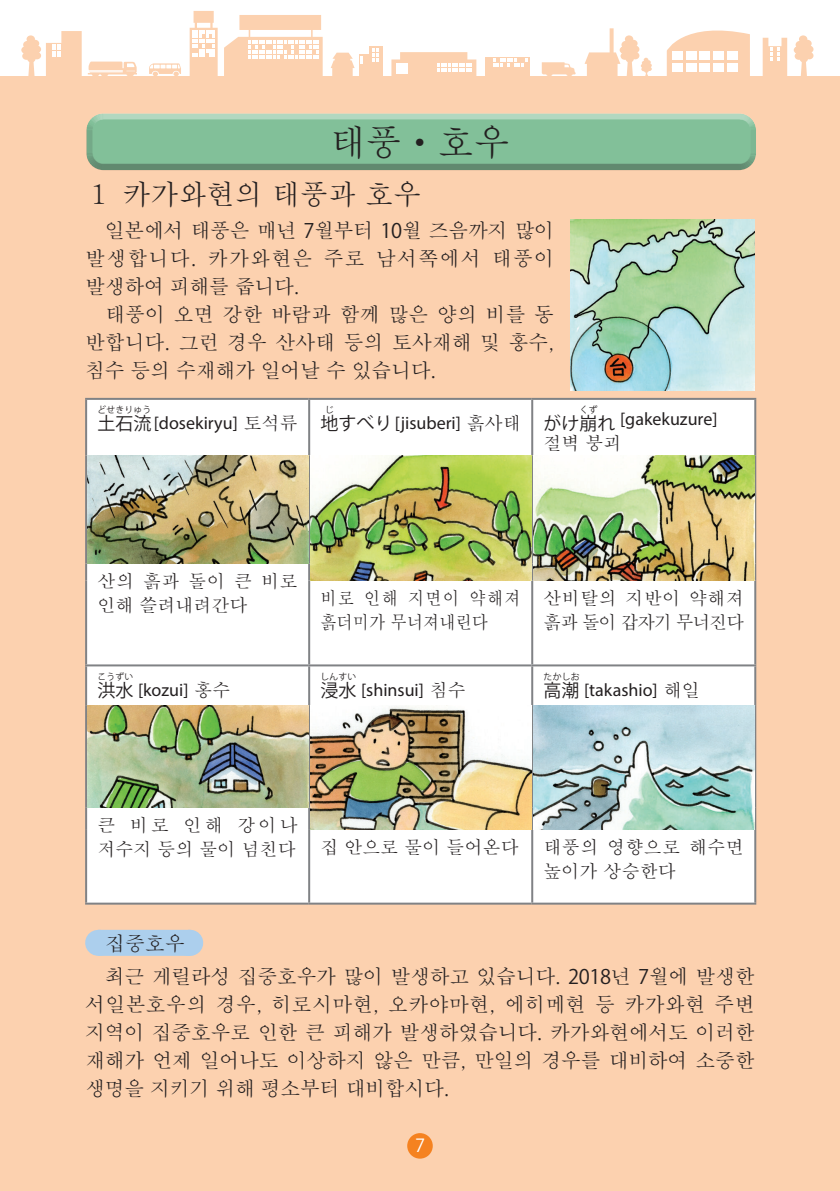
<style>
.page{position:relative;width:840px;height:1191px;background:#fff}
.page>*{position:absolute;margin:0;border:0;box-sizing:border-box;transform-origin:0 0}
.t1{font:500 36px "Adobe Myungjo Std";color:#231f20}
.t2{font:500 28px "Adobe Myungjo Std";color:#231f20}
.t3{font:500 20px/28px "Adobe Myungjo Std";letter-spacing:-.02em;color:#231f20}
.t4{font:18px "Myriad Pro";color:#231f20}
.t5{font:500 18px/24px "Adobe Myungjo Std";color:#231f20}
.t6{font:500 18px/24px "Adobe Myungjo Std";color:#231f20;scale:.9 1}
.t7{font:500 18px/24px "Adobe Myungjo Std";letter-spacing:.02em;color:#231f20}
.t8{font:18px "Koz Go Pr 6 N";color:#231f20}
.t9{font:18px "Koz Go Pr 6 N";color:#fff}
.t10{font:9px "Koz Go Pr 6 N";letter-spacing:.015em;color:#231f20}
.s1{font-family:"Koz Go Pr 6 N";font-weight:400}
.s2{font-family:"Koz Go Pr 6 N"}
.s3{font-family:"Adobe Myungjo Std";font-weight:500}
</style>
<div class="page">
<div style="left:0;top:0;width:839px;height:1191px;background:#fcd1af"></div>
<div style="left:0;top:0;width:839px;height:85px;background:#fff"></div>
<div style="left:369px;top:46px;width:14px;height:30px;background:#fcd1af"></div>
<div style="left:359px;top:54px;width:13px;height:22px;background:#fcd1af"></div>
<svg style="left:360px;top:56px;width:2px;height:8px"></svg>
<svg style="left:372px;top:49px;width:6px;height:12px"></svg>
<svg style="left:762px;top:38px;width:24px;height:38px"></svg>
<svg style="left:331px;top:53px;width:23px;height:23px"></svg>
<svg style="left:189px;top:11px;width:28px;height:65px"></svg>
<div style="left:484px;top:57px;width:45px;height:19px;background:#fcd1af"></div>
<svg style="left:493px;top:59px;width:34px;height:8px"></svg>
<svg style="left:224px;top:15px;width:98px;height:61px"></svg>
<svg style="left:541px;top:62px;width:35px;height:14px"></svg>
<svg style="left:391px;top:52px;width:85px;height:24px"></svg>
<div style="left:396px;top:63px;width:12px;height:11px;background:#fff"></div>
<svg style="left:88px;top:62px;width:49px;height:14px"></svg>
<svg style="left:149px;top:63px;width:32px;height:13px"></svg>
<svg style="left:584px;top:28px;width:67px;height:48px"></svg>
<svg style="left:21px;top:31px;width:61px;height:45px"></svg>
<svg style="left:793px;top:35px;width:20px;height:41px"></svg>
<svg style="left:666px;top:30px;width:83px;height:46px"></svg>
<div style="left:685px;top:63px;width:11px;height:9px;background:#fff"></div>
<div style="left:699px;top:63px;width:10px;height:9px;background:#fff"></div>
<div style="left:712px;top:63px;width:11px;height:9px;background:#fff"></div>
<div style="left:726px;top:63px;width:11px;height:9px;background:#fff"></div>
<div style="left:671px;top:63px;width:11px;height:9px;background:#fff"></div>
<div style="left:685px;top:51px;width:11px;height:9px;background:#fff"></div>
<div style="left:699px;top:51px;width:10px;height:9px;background:#fff"></div>
<div style="left:712px;top:51px;width:11px;height:9px;background:#fff"></div>
<div style="left:726px;top:51px;width:11px;height:9px;background:#fff"></div>
<div style="left:671px;top:51px;width:11px;height:9px;background:#fff"></div>
<div style="left:0;top:76px;width:839px;height:9px;background:#fcd1af"></div>
<div style="left:407px;top:1133px;width:25px;height:25px;background:#f58220;border-radius:50%"></div>
<img style="left:570px;top:219px;width:184px;height:171px">
<div style="left:83px;top:111px;width:674px;height:20px;background:#fff;opacity:.4"></div>
<svg style="left:83px;top:118px;width:674px;height:53px;background:#82ba95"></svg>
<div style="left:98px;top:929px;width:91px;height:26px;background:#accfed"></div>
<svg style="left:144px;top:929px;width:46px;height:26px"></svg>
<div style="left:87px;top:400px;width:666px;height:502px;background:#fff"></div>
<hr style="left:85px;top:398px;width:223px;height:2px;background:#808285">
<hr style="left:85px;top:400px;width:2px;height:55px;background:#808285">
<hr style="left:85px;top:455px;width:2px;height:108px;background:#808285">
<svg style="left:85px;top:563px;width:2px;height:17px"></svg>
<hr style="left:85px;top:580px;width:2px;height:84px;background:#808285">
<hr style="left:308px;top:398px;width:223px;height:2px;background:#808285">
<hr style="left:308px;top:400px;width:2px;height:55px;background:#808285">
<hr style="left:308px;top:455px;width:2px;height:108px;background:#808285">
<svg style="left:308px;top:563px;width:2px;height:17px"></svg>
<hr style="left:308px;top:580px;width:2px;height:84px;background:#808285">
<hr style="left:531px;top:398px;width:224px;height:2px;background:#808285">
<hr style="left:531px;top:400px;width:2px;height:55px;background:#808285">
<hr style="left:753px;top:400px;width:2px;height:55px;background:#808285">
<hr style="left:531px;top:455px;width:2px;height:108px;background:#808285">
<hr style="left:753px;top:455px;width:2px;height:108px;background:#808285">
<svg style="left:531px;top:563px;width:2px;height:17px"></svg>
<svg style="left:753px;top:563px;width:2px;height:17px"></svg>
<hr style="left:531px;top:580px;width:2px;height:84px;background:#808285">
<hr style="left:753px;top:580px;width:2px;height:84px;background:#808285">
<hr style="left:85px;top:664px;width:223px;height:2px;background:#808285">
<hr style="left:85px;top:666px;width:2px;height:39px;background:#808285">
<hr style="left:85px;top:705px;width:2px;height:102px;background:#808285">
<hr style="left:85px;top:807px;width:2px;height:23px;background:#808285">
<hr style="left:85px;top:830px;width:2px;height:72px;background:#808285">
<hr style="left:85px;top:902px;width:223px;height:2px;background:#808285">
<hr style="left:308px;top:664px;width:223px;height:2px;background:#808285">
<hr style="left:308px;top:666px;width:2px;height:39px;background:#808285">
<hr style="left:308px;top:705px;width:2px;height:102px;background:#808285">
<hr style="left:308px;top:807px;width:2px;height:23px;background:#808285">
<hr style="left:308px;top:830px;width:2px;height:72px;background:#808285">
<hr style="left:308px;top:902px;width:223px;height:2px;background:#808285">
<hr style="left:531px;top:664px;width:224px;height:2px;background:#808285">
<hr style="left:531px;top:666px;width:2px;height:39px;background:#808285">
<hr style="left:753px;top:666px;width:2px;height:39px;background:#808285">
<hr style="left:531px;top:705px;width:2px;height:102px;background:#808285">
<hr style="left:753px;top:705px;width:2px;height:102px;background:#808285">
<hr style="left:531px;top:807px;width:2px;height:23px;background:#808285">
<hr style="left:753px;top:807px;width:2px;height:23px;background:#808285">
<hr style="left:531px;top:830px;width:2px;height:72px;background:#808285">
<hr style="left:753px;top:830px;width:2px;height:72px;background:#808285">
<hr style="left:531px;top:902px;width:224px;height:2px;background:#808285">
<img style="left:87px;top:455px;width:221px;height:108px">
<img style="left:310px;top:455px;width:221px;height:125px">
<img style="left:533px;top:455px;width:220px;height:125px">
<img style="left:87px;top:705px;width:221px;height:102px">
<img style="left:310px;top:705px;width:221px;height:125px">
<img style="left:533px;top:705px;width:220px;height:125px">
<h1 class="t1" style="left:330px;top:125px;width:181px">태풍<span class="s1">・</span>호우</h1>
<h2 class="t2" style="left:85px;top:181px;width:337px">１ 카가와현의 태풍과 호우</h2>
<p class="t3" style="left:85px;top:217px;width:470px">　일본에서 태풍은 매년 <span class="s1">7</span>월부터 <span class="s1">10</span>월 즈음까지 많이 발생합니다. 카가와현은 주로 남서쪽에서 태풍이 발생하여 피해를 줍니다.<br>　태풍이 오면 강한 바람과 함께 많은 양의 비를 동 반합니다. 그런 경우 산사태 등의 토사재해 및 홍수, 침수 등의 수재해가 일어날 수 있습니다.</p>
<p class="t4" style="left:97px;top:412px;width:202px"><span class="s2">土石流</span>[dosekiryu] <span class="s3">토석류</span></p>
<p class="t10" style="left:579px;top:405px;width:19px">くず</p>
<p class="t10" style="left:97px;top:405px;width:55px">どせきりゅう</p>
<p class="t10" style="left:325px;top:405px;width:10px">じ</p>
<p class="t4" style="left:597px;top:408px;width:121px"><span class="s2">れ</span> [gakekuzure]</p>
<p class="t5" style="left:543px;top:431px;width:79px">절벽 붕괴</p>
<p class="t8" style="left:543px;top:413px;width:55px">がけ崩</p>
<p class="t4" style="left:320px;top:412px;width:202px"><span class="s2">地すべり</span>[jisuberi] <span class="s3">흙사태</span></p>
<p class="t5" style="left:97px;top:569px;width:202px">산의 흙과 돌이 큰 비로 인해 쓸려내려간다</p>
<p class="t10" style="left:97px;top:671px;width:37px">こうずい</p>
<p class="t4" style="left:97px;top:678px;width:134px"><span class="s2">洪水</span> [kozui] <span class="s3">홍수</span></p>
<p class="t6" style="left:320px;top:586px;width:224px">비로 인해 지면이 약해져 흙더미가 무너져내린다</p>
<p class="t5" style="left:543px;top:586px;width:202px">산비탈의 지반이 약해져 흙과 돌이 갑자기 무너진다</p>
<p class="t10" style="left:320px;top:671px;width:37px">しんすい</p>
<p class="t4" style="left:320px;top:678px;width:147px"><span class="s2">浸水</span> [shinsui] <span class="s3">침수</span></p>
<p class="t10" style="left:543px;top:671px;width:37px">たかしお</p>
<p class="t4" style="left:543px;top:678px;width:157px"><span class="s2">高潮</span> [takashio] <span class="s3">해일</span></p>
<p class="t5" style="left:97px;top:813px;width:202px">큰 비로 인해 강이나 저수지 등의 물이 넘친다</p>
<p class="t5" style="left:320px;top:835px;width:199px">집 안으로 물이 들어온다</p>
<p class="t7" style="left:543px;top:835px;width:202px">태풍의 영향으로 해수면 높이가 상승한다</p>
<p class="t3" style="left:85px;top:926px;width:670px;line-height:33.6px">　집중호우<br>　최근 게릴라성 집중호우가 많이 발생하고 있습니다. <span class="s1">2018</span>년 <span class="s1">7</span>월에 발생한</p>
<p class="t3" style="left:85px;top:991px;width:671px;text-align:justify">서일본호우의 경우, 히로시마현, 오카야마현, 에히메현 등 카가와현 주변 지역이 집중호우로 인한 큰 피해가 발생하였습니다. 카가와현에서도 이러한 재해가 언제 일어나도 이상하지 않은 만큼, 만일의 경우를 대비하여 소중한 생명을 지키기 위해 평소부터 대비합시다.</p>
<p class="t9" style="left:415px;top:1135px;width:11px">7</p>
</div>
